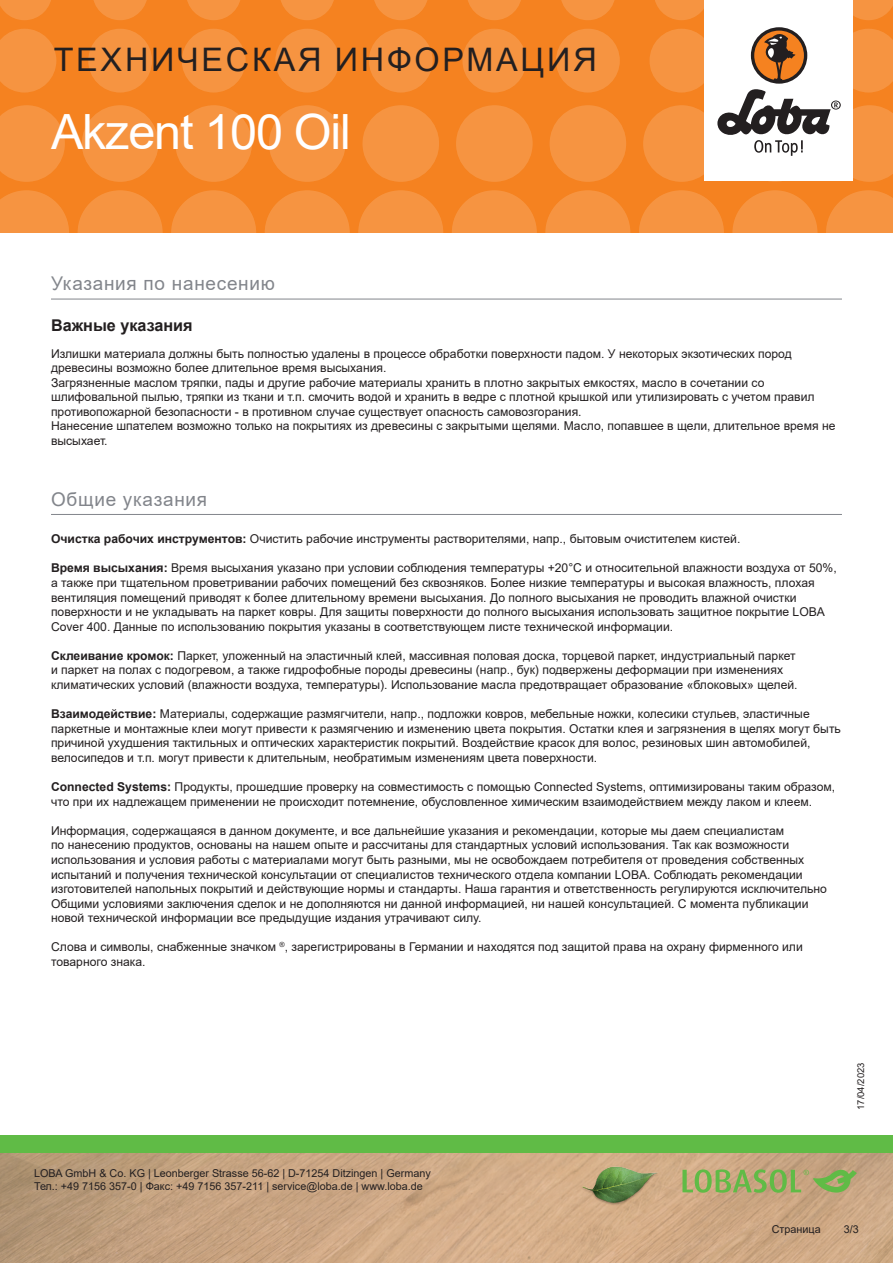
<style>
.page{position:relative;width:893px;height:1263px;background:#fff}
.page>*{position:absolute;margin:0;border:0;box-sizing:border-box;transform-origin:0 0}
.Produktname_Arial{font:48.6px "Arial";letter-spacing:-.025em;color:#fff}
.t1{font:32.4px "Arial";letter-spacing:.085em;color:#231f20}
.Titel_grau_Arial{font:18.9px "Arial";letter-spacing:.04em;color:#82858b}
.h1_Arial{font:700 16.2px "Arial";color:#231f20}
.Text_Arial{font:12.15px/14.5px "Arial";color:#231f20}
.t2{font:10.8px/12.9px "Arial";color:#231f20}
.t3{font:9.45px "Arial";color:#231f20}
.s1{font-weight:700}
</style>
<div class="page">
<div style="left:0;top:0;width:893px;height:233px;background:#f58220"></div>
<svg style="left:0;top:190px;width:69px;height:43px"></svg>
<svg style="left:78px;top:190px;width:85px;height:85px;fill:#f69441"></svg>
<svg style="left:171px;top:190px;width:85px;height:85px;fill:#f69441"></svg>
<svg style="left:265px;top:190px;width:85px;height:85px;fill:#f69441"></svg>
<svg style="left:358px;top:190px;width:85px;height:85px;fill:#f69441"></svg>
<svg style="left:545px;top:190px;width:85px;height:85px;fill:#f69441"></svg>
<svg style="left:452px;top:190px;width:85px;height:85px;fill:#f69441"></svg>
<svg style="left:732px;top:190px;width:85px;height:85px;fill:#f69441"></svg>
<svg style="left:639px;top:190px;width:85px;height:85px;fill:#f69441"></svg>
<svg style="left:826px;top:190px;width:67px;height:43px"></svg>
<svg style="left:0;top:105px;width:65px;height:77px"></svg>
<svg style="left:82px;top:105px;width:76px;height:77px"></svg>
<svg style="left:175px;top:105px;width:77px;height:77px"></svg>
<svg style="left:269px;top:105px;width:76px;height:77px"></svg>
<svg style="left:456px;top:105px;width:77px;height:77px"></svg>
<svg style="left:362px;top:105px;width:77px;height:77px"></svg>
<svg style="left:550px;top:105px;width:76px;height:77px"></svg>
<svg style="left:0;top:29px;width:56px;height:63px"></svg>
<svg style="left:182px;top:29px;width:64px;height:63px"></svg>
<svg style="left:88px;top:29px;width:64px;height:63px"></svg>
<svg style="left:275px;top:29px;width:64px;height:63px"></svg>
<svg style="left:462px;top:29px;width:64px;height:63px"></svg>
<svg style="left:369px;top:29px;width:64px;height:63px"></svg>
<svg style="left:556px;top:29px;width:64px;height:63px"></svg>
<svg style="left:0;top:0;width:51px;height:20px"></svg>
<svg style="left:187px;top:0;width:53px;height:20px"></svg>
<svg style="left:468px;top:0;width:53px;height:20px"></svg>
<svg style="left:655px;top:0;width:49px;height:20px"></svg>
<svg style="left:93px;top:0;width:54px;height:20px"></svg>
<svg style="left:374px;top:0;width:54px;height:20px"></svg>
<svg style="left:281px;top:0;width:53px;height:20px"></svg>
<svg style="left:561px;top:0;width:54px;height:20px"></svg>
<svg style="left:853px;top:0;width:40px;height:20px"></svg>
<img style="left:0;top:1152px;width:893px;height:111px">
<div style="left:0;top:1135px;width:893px;height:17px;background:#60bb46"></div>
<div style="left:704px;top:0;width:149px;height:181px;background:#fff"></div>
<svg style="left:643px;top:29px;width:250px;height:153px"></svg>
<img style="left:578px;top:1161px;width:82px;height:81px">
<svg style="left:682px;top:1169px;width:175px;height:24px;background:#9fac69"></svg>
<hr style="left:51px;top:514px;width:791px;height:1px;background:#82858b">
<hr style="left:51px;top:299px;width:791px;height:1px;background:#82858b">
<h2 class="t1" style="left:54px;top:37px;width:544px">ТЕХНИЧЕСКАЯ ИНФОРМАЦИЯ</h2>
<p class="Produktname_Arial" style="left:51px;top:99px;width:301px">Akzent 100 Oil</p>
<p class="Titel_grau_Arial" style="left:51px;top:270px;width:225px">Указания по нанесению</p>
<p class="h1_Arial" style="left:51px;top:314px;width:143px">Важные указания</p>
<p class="Text_Arial" style="left:51px;top:346px;width:742px">Излишки материала должны быть полностью удалены в процессе обработки поверхности падом. У некоторых экзотических пород древесины возможно более длительное время высыхания.</p>
<p class="Text_Arial" style="left:51px;top:375px;width:765px">Загрязненные маслом тряпки, пады и другие рабочие материалы хранить в плотно закрытых емкостях, масло в сочетании со шлифовальной пылью, тряпки из ткани и т.п. смочить водой и хранить в ведре с плотной крышкой или утилизировать с учетом правил противопожарной безопасности - в противном случае существует опасность самовозгорания.</p>
<p class="Text_Arial" style="left:51px;top:419px;width:786px">Нанесение шпателем возможно только на покрытиях из древесины с закрытыми щелями. Масло, попавшее в щели, длительное время не высыхает.</p>
<p class="Titel_grau_Arial" style="left:51px;top:486px;width:158px">Общие указания</p>
<p class="Text_Arial" style="left:51px;top:532px;width:691px"><span class="s1">Очистка рабочих инструментов:</span> Очистить рабочие инструменты растворителями, напр., бытовым очистителем кистей.</p>
<p class="Text_Arial" style="left:51px;top:561px;width:787px"><span class="s1">Время высыхания:</span> Время высыхания указано при условии соблюдения температуры +20°C и относительной влажности воздуха от 50%, а также при тщательном проветривании рабочих помещений без сквозняков. Более низкие температуры и высокая влажность, плохая вентиляция помещений приводят к более длительному времени высыхания. До полного высыхания не проводить влажной очистки поверхности и не укладывать на паркет ковры. Для защиты поверхности до полного высыхания использовать защитное покрытие LOBA Cover 400. Данные по использованию покрытия указаны в соответствующем листе технической информации.</p>
<p class="Text_Arial" style="left:51px;top:648px;width:748px"><span class="s1">Склеивание кромок:</span> Паркет, уложенный на эластичный клей, массивная половая доска, торцевой паркет, индустриальный паркет и паркет на полах с подогревом, а также гидрофобные породы древесины (напр., бук) подвержены деформации при изменениях климатических условий (влажности воздуха, температуры). Использование масла предотвращает образование «блоковых» щелей.</p>
<p class="Text_Arial" style="left:51px;top:706px;width:791px"><span class="s1">Взаимодействие:</span> Материалы, содержащие размягчители, напр., подложки ковров, мебельные ножки, колесики стульев, эластичные паркетные и монтажные клеи могут привести к размягчению и изменению цвета покрытия. Остатки клея и загрязнения в щелях могут быть причиной ухудшения тактильных и оптических характеристик покрытий. Воздействие красок для волос, резиновых шин автомобилей, велосипедов и т.п. могут привести к длительным, необратимым изменениям цвета поверхности.</p>
<p class="Text_Arial" style="left:51px;top:779px;width:786px"><span class="s1">Connected Systems:</span> Продукты, прошедшие проверку на совместимость с помощью Connected Systems, оптимизированы таким образом, что при их надлежащем применении не происходит потемнение, обусловленное химическим взаимодействием между лаком и клеем.</p>
<p class="Text_Arial" style="left:51px;top:823px;width:777px">Информация, содержащаяся в данном документе, и все дальнейшие указания и рекомендации, которые мы даем специалистам<br>по нанесению продуктов, основаны на нашем опыте и рассчитаны для стандартных условий использования. Так как возможности использования и условия работы с материалами могут быть разными, мы не освобождаем потребителя от проведения собственных испытаний и получения технической консультации от специалистов технического отдела компании LOBA. Соблюдать рекомендации изготовителей напольных покрытий и действующие нормы и стандарты. Наша гарантия и ответственность регулируются исключительно Общими условиями заключения сделок и не дополняются ни данной информацией, ни нашей консультацией. С момента публикации новой технической информации все предыдущие издания утрачивают силу.</p>
<p class="Text_Arial" style="left:51px;top:940px;width:753px">Слова и символы, снабженные значком <sup>®</sup>, зарегистрированы в Германии и находятся под защитой права на охрану фирменного или товарного знака.</p>
<p class="t2" style="left:34px;top:1167px;width:398px">LOBA GmbH &amp; Co. KG | Leonberger Strasse 56-62 | D-71254 Ditzingen | Germany<br>Тел.: +49 7156 357-0 | Факс: +49 7156 357-211 | service@loba.de | www.loba.de</p>
<p class="t3" style="left:854px;top:1110px;width:49px;rotate:-90deg">17/04/2023</p>
<p class="t2" style="left:772px;top:1222px;width:50px">Страница</p>
<p class="t2" style="left:844px;top:1222px;width:17px">3/3</p>
</div>
